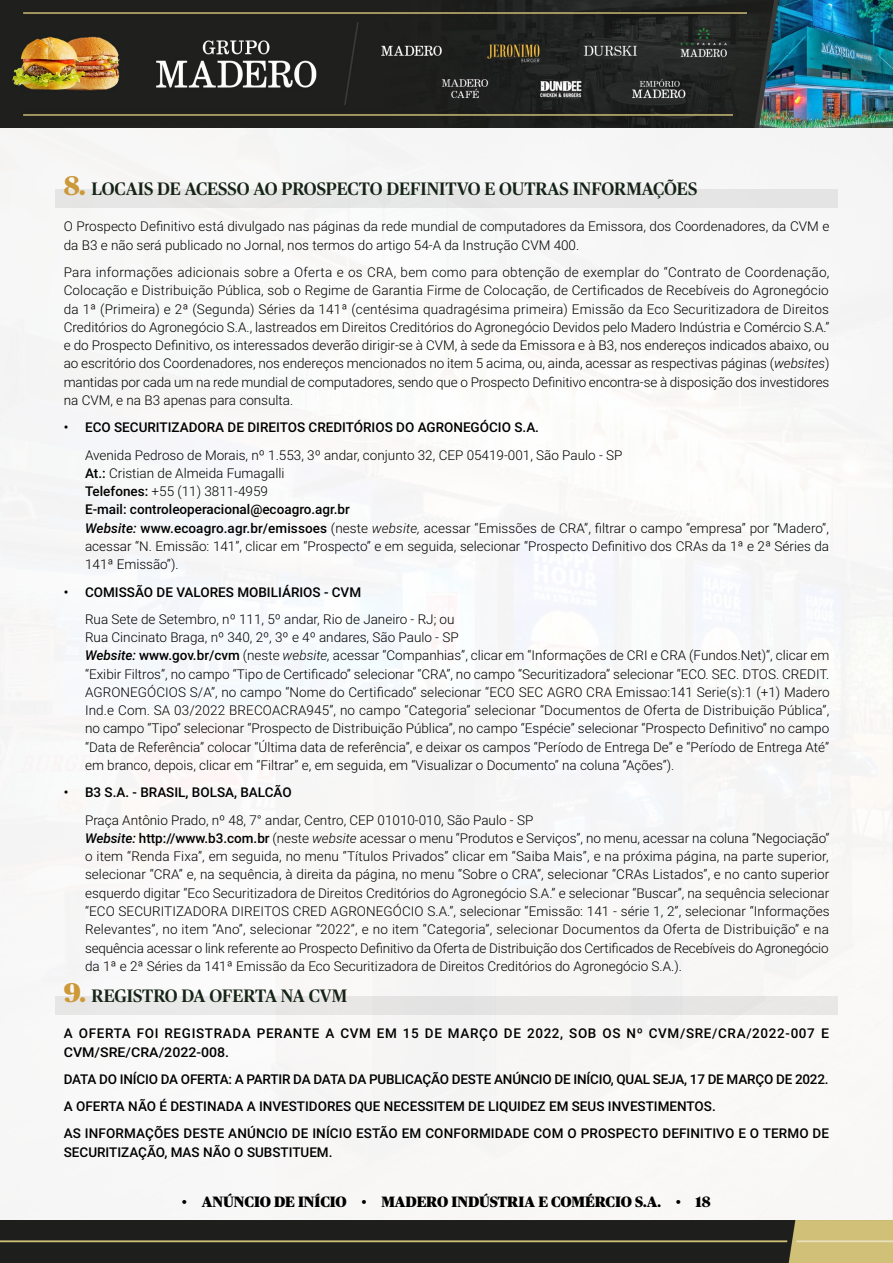
<style>
.page{position:relative;width:893px;height:1263px;background:#fff}
.page>*{position:absolute;margin:0;border:0;box-sizing:border-box;transform-origin:0 0}
.t1{font:500 18px "Publico";color:#172618}
.t2{font:900 15px "Publico";color:#000}
.t3{font:300 13.5px/18.3px "Roboto";color:#000}
.t4{font:500 13.5px/27.3px "Roboto";color:#000}
.t5{font:500 13.5px/18.3px "Roboto";letter-spacing:.05em;color:#000}
.s1{font-weight:900;font-size:27px;color:#d39e3b}
.s2{font-style:italic}
.s3{font-weight:500}
.s4{font-weight:500;font-style:italic}
</style>
<div class="page">
<img style="left:0;top:0;width:893px;height:1263px">
<div style="left:55px;top:189px;width:783px;height:18px;background:#e5e5e5"></div>
<div style="left:55px;top:996px;width:783px;height:18px;background:#e7e5e5"></div>
<h1 class="t1" style="left:64px;top:179px;width:635px"><span class="s1">8.</span> LOCAIS DE ACESSO AO PROSPECTO DEFINITVO E OUTRAS INFORMAÇÕES</h1>
<p class="t3" style="left:64px;top:217px;width:767px">O Prospecto Definitivo está divulgado nas páginas da rede mundial de computadores da Emissora, dos Coordenadores, da CVM e da B3 e não será publicado no Jornal, nos termos do artigo 54-A da Instrução CVM 400.</p>
<p class="t3" style="left:64px;top:263px;width:767px;text-align:justify">Para informações adicionais sobre a Oferta e os CRA, bem como para obtenção de exemplar do “Contrato de Coordenação, Colocação e Distribuição Pública, sob o Regime de Garantia Firme de Colocação, de Certificados de Recebíveis do Agronegócio da 1ª (Primeira) e 2ª (Segunda) Séries da 141ª (centésima quadragésima primeira) Emissão da Eco Securitizadora de Direitos Creditórios do Agronegócio S.A., lastreados em Direitos Creditórios do Agronegócio Devidos pelo Madero Indústria e Comércio S.A.” e do Prospecto Definitivo, os interessados deverão dirigir-se à CVM, à sede da Emissora e à B3, nos endereços indicados abaixo, ou ao escritório dos Coordenadores, nos endereços mencionados no item 5 acima, ou, ainda, acessar as respectivas páginas (<span class="s2">websites</span>) mantidas por cada um na rede mundial de computadores, sendo que o Prospecto Definitivo encontra-se à disposição dos investidores na CVM, e na B3 apenas para consulta.</p>
<p class="t4" style="left:64px;top:413px;width:477px">• ECO SECURITIZADORA DE DIREITOS CREDITÓRIOS DO AGRONEGÓCIO S.A.</p>
<p class="t3" style="left:85px;top:445px;width:746px">Avenida Pedroso de Morais, nº 1.553, 3º andar, conjunto 32, CEP 05419-001, São Paulo - SP<br><span class="s3">At.:</span> Cristian de Almeida Fumagalli<br><span class="s3">Telefones:</span> +55 (11) 3811-4959<br><span class="s3">E-mail: controleoperacional@ecoagro.agr.br<br></span><span class="s4">Website:</span> <span class="s3">www.ecoagro.agr.br/emissoes</span> (neste <span class="s2">website,</span> acessar “Emissões de CRA”, filtrar o campo “empresa” por “Madero”, acessar “N. Emissão: 141”, clicar em “Prospecto” e em seguida, selecionar “Prospecto Definitivo dos CRAs da 1ª e 2ª Séries da 141ª Emissão”).</p>
<p class="t4" style="left:64px;top:577px;width:299px">• COMISSÃO DE VALORES MOBILIÁRIOS - CVM</p>
<p class="t3" style="left:85px;top:609px;width:746px">Rua Sete de Setembro, nº 111, 5º andar, Rio de Janeiro - RJ; ou<br>Rua Cincinato Braga, nº 340, 2º, 3º e 4º andares, São Paulo - SP<br><span class="s4">Website:</span> <span class="s3">www.gov.br/cvm</span> (neste <span class="s2">website,</span> acessar “Companhias”, clicar em “Informações de CRI e CRA (Fundos.Net)”, clicar em “Exibir Filtros”, no campo “Tipo de Certificado” selecionar “CRA”, no campo “Securitizadora” selecionar “ECO. SEC. DTOS. CREDIT.<br>AGRONEGÓCIOS S/A”, no campo “Nome do Certificado” selecionar “ECO SEC AGRO CRA Emissao:141 Serie(s):1 (+1) Madero Ind.e Com. SA 03/2022 BRECOACRA945”, no campo “Categoria” selecionar “Documentos de Oferta de Distribuição Pública”, no campo “Tipo” selecionar “Prospecto de Distribuição Pública”, no campo “Espécie” selecionar “Prospecto Definitivo” no campo “Data de Referência” colocar “Última data de referência”, e deixar os campos “Período de Entrega De” e “Período de Entrega Até” em branco, depois, clicar em “Filtrar” e, em seguida, em “Visualizar o Documento” na coluna “Ações”).</p>
<p class="t4" style="left:64px;top:778px;width:229px">• B3 S.A. - BRASIL, BOLSA, BALCÃO</p>
<p class="t3" style="left:85px;top:810px;width:746px">Praça Antônio Prado, nº 48, 7° andar, Centro, CEP 01010-010, São Paulo - SP<br><span class="s4">Website:</span> <span class="s3">http://www.b3.com.br</span> (neste <span class="s2">website</span> acessar o menu “Produtos e Serviços”, no menu, acessar na coluna “Negociação” o item “Renda Fixa”, em seguida, no menu “Títulos Privados” clicar em “Saiba Mais”, e na próxima página, na parte superior, selecionar “CRA” e, na sequência, à direita da página, no menu “Sobre o CRA”, selecionar “CRAs Listados”, e no canto superior esquerdo digitar “Eco Securitizadora de Direitos Creditórios do Agronegócio S.A.” e selecionar “Buscar”, na sequência selecionar “ECO SECURITIZADORA DIREITOS CRED AGRONEGÓCIO S.A.”, selecionar “Emissão: 141 - série 1, 2”, selecionar “Informações Relevantes”, no item “Ano”, selecionar “2022”, e no item “Categoria”, selecionar Documentos da Oferta de Distribuição” e na sequência acessar o link referente ao Prospecto Definitivo da Oferta de Distribuição dos Certificados de Recebíveis do Agronegócio da 1ª e 2ª Séries da 141ª Emissão da Eco Securitizadora de Direitos Creditórios do Agronegócio S.A.).</p>
<h1 class="t1" style="left:64px;top:986px;width:285px"><span class="s1">9.</span> REGISTRO DA OFERTA NA CVM</h1>
<p class="t5" style="left:64px;top:1024px;width:767px">A OFERTA FOI REGISTRADA PERANTE A CVM EM 15 DE MARÇO DE 2022, SOB OS Nº CVM/SRE/CRA/2022-007 E<br>CVM/SRE/CRA/2022-008.</p>
<p class="t4" style="left:64px;top:1065px;width:767px">DATA DO INÍCIO DA OFERTA: A PARTIR DA DATA DA PUBLICAÇÃO DESTE ANÚNCIO DE INÍCIO, QUAL SEJA, 17 DE MARÇO DE 2022.<br>A OFERTA NÃO É DESTINADA A INVESTIDORES QUE NECESSITEM DE LIQUIDEZ EM SEUS INVESTIMENTOS.<br>AS INFORMAÇÕES DESTE ANÚNCIO DE INÍCIO ESTÃO EM CONFORMIDADE COM O PROSPECTO DEFINITIVO E O TERMO DE</p>
<p class="t4" style="left:64px;top:1138px;width:270px">SECURITIZAÇÃO, MAS NÃO O SUBSTITUEM.</p>
<p class="t2" style="left:182px;top:1193px;width:530px">• ANÚNCIO DE INÍCIO • MADERO INDÚSTRIA E COMÉRCIO S.A. • 18</p>
</div>
